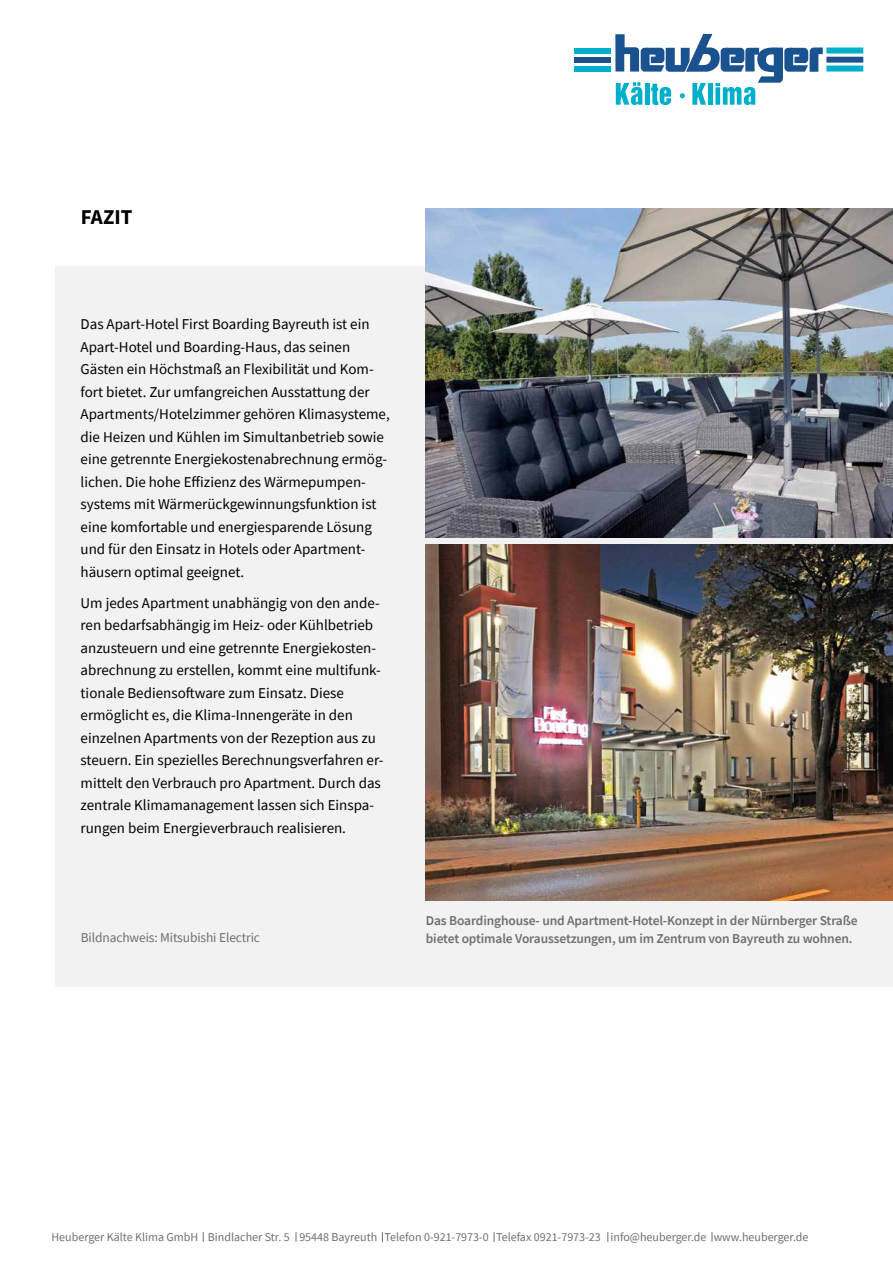
<style>
.page{position:relative;width:893px;height:1263px;background:#fff}
.page>*{position:absolute;margin:0;border:0;box-sizing:border-box;transform-origin:0 0}
.t1{font:700 21px "Source Sans Pro";color:#000}
.t2{font:15px/22.5px "Source Sans Pro";color:#000}
.t3{font:600 13.5px "Source Sans Pro";letter-spacing:-.01em;color:#706f6f}
.t4{font:13.5px "Source Sans Pro";letter-spacing:-.01em;color:#706f6f}
.t5{font:12px "Source Sans Pro";color:#706f6f}
</style>
<div class="page">
<div style="left:826px;top:48px;width:37px;height:6px;background:#00afcc"></div>
<div style="left:826px;top:57px;width:37px;height:6px;background:#19528f"></div>
<div style="left:826px;top:66px;width:37px;height:6px;background:#00afcc"></div>
<div style="left:574px;top:48px;width:37px;height:6px;background:#00afcc"></div>
<div style="left:574px;top:57px;width:37px;height:6px;background:#19528f"></div>
<div style="left:574px;top:66px;width:37px;height:6px;background:#00afcc"></div>
<svg style="left:615px;top:34px;width:208px;height:71px"></svg>
<div style="left:55px;top:266px;width:838px;height:720px;background:#f2f2f2"></div>
<img style="left:425px;top:208px;width:468px;height:330px">
<img style="left:425px;top:544px;width:468px;height:356px">
<h1 class="t1" style="left:81px;top:203px;width:53px">FAZIT</h1>
<p class="t2" style="left:81px;top:313px;width:311px">Das Apart-Hotel First Boarding Bayreuth ist ein Apart-Hotel und Boarding-Haus, das seinen Gästen ein Höchstmaß an Flexibilität und Kom&shy;fort bietet. Zur umfangreichen Ausstattung der Apartments/Hotelzimmer gehören Klimasysteme, die Heizen und Kühlen im Simultanbetrieb sowie eine getrennte Energiekostenabrechnung ermög&shy;lichen. Die hohe Effizienz des Wärmepumpen&shy;systems mit Wärmerückgewinnungsfunktion ist eine komfortable und energiesparende Lösung und für den Einsatz in Hotels oder Apartment&shy;häusern optimal geeignet.</p>
<p class="t2" style="left:81px;top:591px;width:304px">Um jedes Apartment unabhängig von den ande&shy;ren bedarfsabhängig im Heiz- oder Kühlbetrieb anzusteuern und eine getrennte Energiekosten&shy;abrechnung zu erstellen, kommt eine multifunk&shy;tionale Bediensoftware zum Einsatz. Diese ermöglicht es, die Klima-Innengeräte in den einzelnen Apartments von der Rezeption aus zu steuern. Ein spezielles Berechnungsverfahren er&shy;mittelt den Verbrauch pro Apartment. Durch das zentrale Klimamanagement lassen sich Einspa&shy;rungen beim Energieverbrauch realisieren.</p>
<p class="t3" style="left:426px;top:911px;width:433px">Das Boardinghouse- und Apartment-Hotel-Konzept in der Nürnberger Straße</p>
<p class="t4" style="left:81px;top:929px;width:181px">Bildnachweis: Mitsubishi Electric</p>
<p class="t3" style="left:426px;top:929px;width:428px">bietet optimale Voraussetzungen, um im Zentrum von Bayreuth zu wohnen.</p>
<p class="t5" style="left:51px;top:1229px;width:758px">Heuberger Kälte Klima GmbH Bindlacher Str. 5 95448 Bayreuth Telefon 0-921-7973-0 Telefax 0921-7973-23 info@heuberger.de www.heuberger.de</p>
</div>
